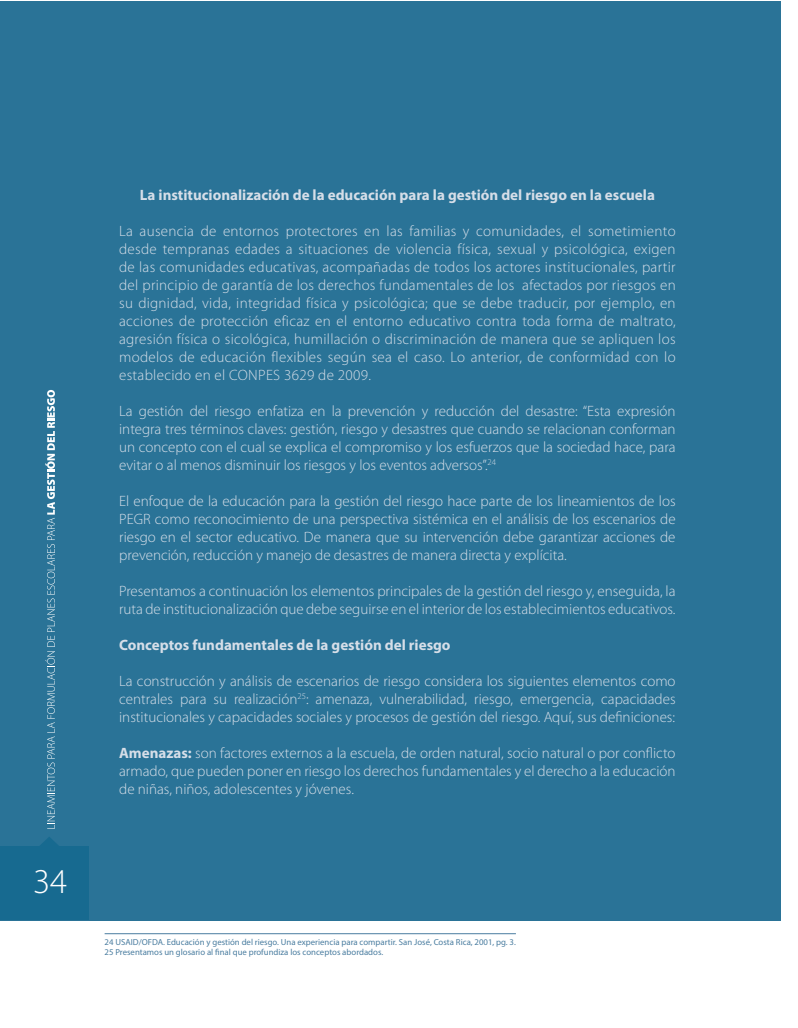
<style>
.page{position:relative;width:798px;height:1028px;background:#fff}
.page>*{position:absolute;margin:0;border:0;box-sizing:border-box;transform-origin:0 0}
.t1{font:300 35px "Myriad Pro";color:#fff}
.t2{font:300 15px/18px "Myriad Pro";color:#d6dee8;text-align:justify}
.t3{font:700 15px "Myriad Pro";color:#d6dee8}
.t4{font:8.75px/10px "Myriad Pro";color:#4a7da0}
.s1{font-weight:700}
</style>
<div class="page">
<div style="left:0;top:1px;width:780px;height:919px;background:#2a7397"></div>
<hr style="left:105px;top:933px;width:410px;height:1px;background:#4a7da0">
<div style="left:0;top:846px;width:88px;height:74px;background:#176a90"></div>
<svg style="left:40px;top:837px;width:19px;height:9px"></svg>
<svg style="left:45px;top:390px;width:10px;height:438px"></svg>
<h1 class="t1" style="left:33px;top:862px;width:36px">34</h1>
<p class="t3" style="left:140px;top:185px;width:516px">La institucionalización de la educación para la gestión del riesgo en la escuela</p>
<p class="t2" style="left:119px;top:222px;width:558px">La ausencia de entornos protectores en las familias y comunidades, el sometimiento desde tempranas edades a situaciones de violencia física, sexual y psicológica, exigen de las comunidades educativas, acompañadas de todos los actores institucionales, partir del principio de garantía de los derechos fundamentales de los afectados por riesgos en su dignidad, vida, integridad física y psicológica; que se debe traducir, por ejemplo, en acciones de protección eficaz en el entorno educativo contra toda forma de maltrato, agresión física o sicológica, humillación o discriminación de manera que se apliquen los modelos de educación flexibles según sea el caso. Lo anterior, de conformidad con lo establecido en el CONPES 3629 de 2009.</p>
<p class="t2" style="left:119px;top:402px;width:557px">La gestión del riesgo enfatiza en la prevención y reducción del desastre: “Esta expresión integra tres términos claves: gestión, riesgo y desastres que cuando se relacionan conforman un concepto con el cual se explica el compromiso y los esfuerzos que la sociedad hace, para evitar o al menos disminuir los riesgos y los eventos adversos”.<sup>24</sup></p>
<p class="t2" style="left:119px;top:492px;width:558px">El enfoque de la educación para la gestión del riesgo hace parte de los lineamientos de los PEGR como reconocimiento de una perspectiva sistémica en el análisis de los escenarios de riesgo en el sector educativo. De manera que su intervención debe garantizar acciones de prevención, reducción y manejo de desastres de manera directa y explícita.</p>
<p class="t2" style="left:119px;top:582px;width:557px">Presentamos a continuación los elementos principales de la gestión del riesgo y, enseguida, la ruta de institucionalización que debe seguirse en el interior de los establecimientos educativos.</p>
<p class="t3" style="left:119px;top:635px;width:333px">Conceptos fundamentales de la gestión del riesgo</p>
<p class="t2" style="left:119px;top:672px;width:557px">La construcción y análisis de escenarios de riesgo considera los siguientes elementos como centrales para su realización<sup>25</sup>: amenaza, vulnerabilidad, riesgo, emergencia, capacidades institucionales y capacidades sociales y procesos de gestión del riesgo. Aquí, sus definiciones:</p>
<p class="t2" style="left:119px;top:744px;width:557px"><span class="s1">Amenazas:</span> son factores externos a la escuela, de orden natural, socio natural o por conflicto armado, que pueden poner en riesgo los derechos fundamentales y el derecho a la educación de niñas, niños, adolescentes y jóvenes.</p>
<p class="t4" style="left:105px;top:936px;width:412px">24 USAID/OFDA. Educación y gestión del riesgo. Una experiencia para compartir. San José, Costa Rica, 2001, pg. 3.<br>25 Presentamos un glosario al final que profundiza los conceptos abordados.</p>
</div>
